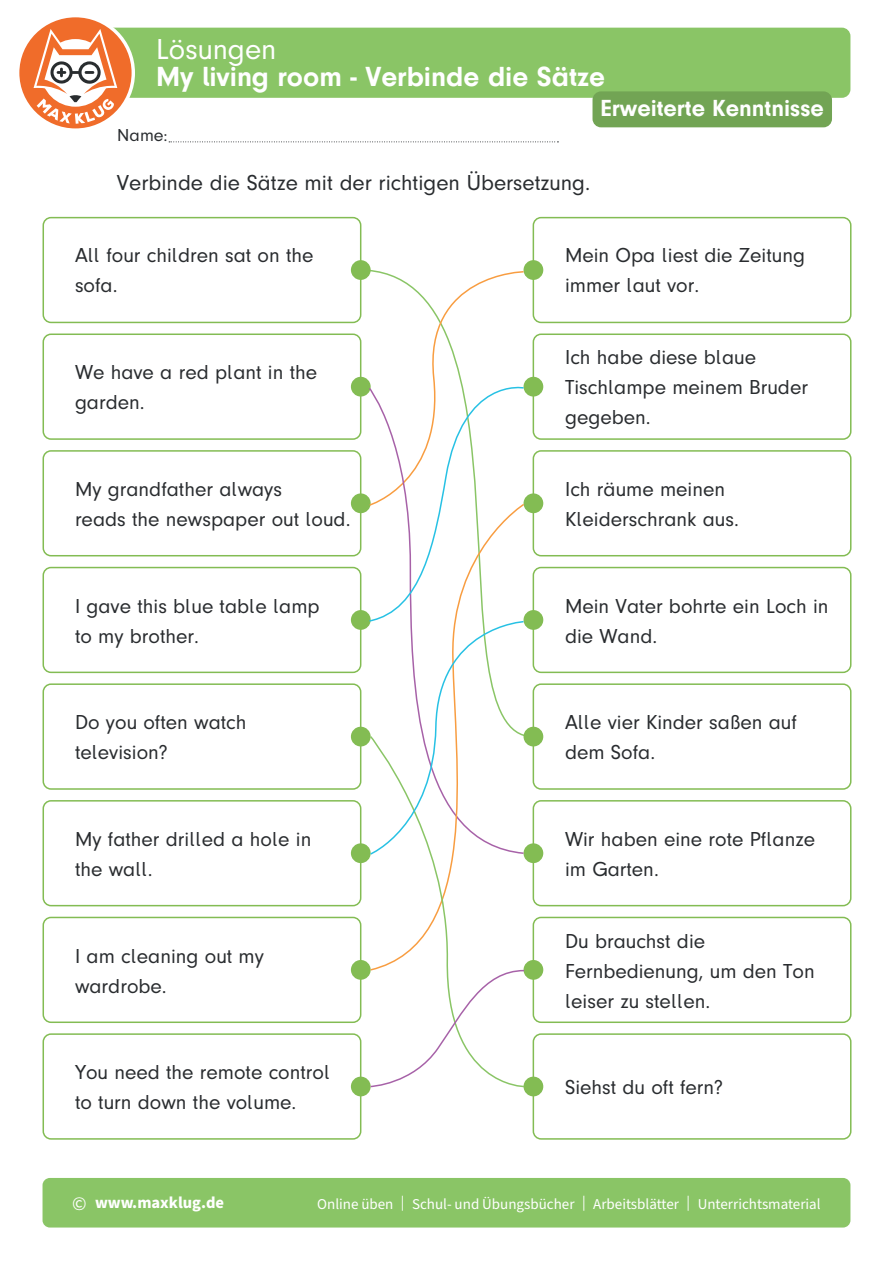
<style>
.page{position:relative;width:893px;height:1263px;background:#fff}
.page>*{position:absolute;margin:0;border:0;box-sizing:border-box;transform-origin:0 0}
.t1{font:30px "Mk Druckschrift N";color:#fff}
.t2{font:700 28.5px "Mk Druckschrift N";color:#fff}
.t3{font:700 24px "Mk Druckschrift N";color:#fff}
.t4{font:22.5px "Mk Druckschrift N";color:#292c2f}
.t5{font:21px/30px "Mk Druckschrift N";color:#292c2f}
.t6{font:18px "Mk Druckschrift N";color:#292c2f}
.t7{font:700 16.5px "Source Sans Pro";color:#fff}
.t8{font:15px "Source Sans Pro";color:#fff}
.s1{font-weight:400;font-size:19.5px}
</style>
<div class="page">
<div style="left:75px;top:28px;width:775px;height:70px;background:#8ac566;border-radius:9px"></div>
<svg style="left:169px;top:141px;width:389px;height:1px"></svg>
<svg style="left:19px;top:17px;width:116px;height:112px"></svg>
<div style="left:592px;top:91px;width:240px;height:36px;background:#72a454;border-radius:9px"></div>
<div style="left:43px;top:1178px;width:807px;height:49px;background:#8ac566;border-radius:7px"></div>
<svg style="left:358px;top:273px;width:185px;height:461px"></svg>
<div style="left:43px;top:217px;width:318px;height:106px;border:2px solid #83bc53;border-radius:8px"></div>
<div style="left:351px;top:260px;width:20px;height:20px;background:#83bc53;border-radius:50%"></div>
<div style="left:533px;top:217px;width:318px;height:106px;border:2px solid #83bc53;border-radius:8px"></div>
<div style="left:523px;top:260px;width:20px;height:20px;background:#83bc53;border-radius:50%"></div>
<div style="left:43px;top:450px;width:318px;height:106px;border:2px solid #83bc53;border-radius:8px"></div>
<div style="left:351px;top:493px;width:20px;height:20px;background:#83bc53;border-radius:50%"></div>
<div style="left:533px;top:450px;width:318px;height:106px;border:2px solid #83bc53;border-radius:8px"></div>
<div style="left:523px;top:493px;width:20px;height:20px;background:#83bc53;border-radius:50%"></div>
<div style="left:43px;top:683px;width:318px;height:107px;border:2px solid #83bc53;border-radius:8px"></div>
<div style="left:351px;top:727px;width:20px;height:19px;background:#83bc53;border-radius:50%"></div>
<div style="left:533px;top:683px;width:318px;height:107px;border:2px solid #83bc53;border-radius:8px"></div>
<div style="left:523px;top:727px;width:20px;height:19px;background:#83bc53;border-radius:50%"></div>
<div style="left:43px;top:917px;width:318px;height:106px;border:2px solid #83bc53;border-radius:8px"></div>
<div style="left:351px;top:960px;width:20px;height:20px;background:#83bc53;border-radius:50%"></div>
<div style="left:533px;top:917px;width:318px;height:106px;border:2px solid #83bc53;border-radius:8px"></div>
<div style="left:523px;top:960px;width:20px;height:20px;background:#83bc53;border-radius:50%"></div>
<div style="left:43px;top:333px;width:318px;height:107px;border:2px solid #83bc53;border-radius:8px"></div>
<div style="left:351px;top:377px;width:20px;height:20px;background:#83bc53;border-radius:50%"></div>
<div style="left:533px;top:333px;width:318px;height:107px;border:2px solid #83bc53;border-radius:8px"></div>
<div style="left:523px;top:377px;width:20px;height:20px;background:#83bc53;border-radius:50%"></div>
<div style="left:43px;top:567px;width:318px;height:106px;border:2px solid #83bc53;border-radius:8px"></div>
<div style="left:351px;top:610px;width:20px;height:20px;background:#83bc53;border-radius:50%"></div>
<div style="left:533px;top:567px;width:318px;height:106px;border:2px solid #83bc53;border-radius:8px"></div>
<div style="left:523px;top:610px;width:20px;height:20px;background:#83bc53;border-radius:50%"></div>
<div style="left:43px;top:800px;width:318px;height:106px;border:2px solid #83bc53;border-radius:8px"></div>
<div style="left:351px;top:843px;width:20px;height:20px;background:#83bc53;border-radius:50%"></div>
<div style="left:533px;top:800px;width:318px;height:106px;border:2px solid #83bc53;border-radius:8px"></div>
<div style="left:523px;top:843px;width:20px;height:20px;background:#83bc53;border-radius:50%"></div>
<div style="left:43px;top:1033px;width:318px;height:107px;border:2px solid #83bc53;border-radius:8px"></div>
<div style="left:351px;top:1076px;width:20px;height:20px;background:#83bc53;border-radius:50%"></div>
<div style="left:533px;top:1033px;width:318px;height:107px;border:2px solid #83bc53;border-radius:8px"></div>
<div style="left:523px;top:1076px;width:20px;height:20px;background:#83bc53;border-radius:50%"></div>
<svg style="left:369px;top:742px;width:157px;height:227px"></svg>
<svg style="left:369px;top:969px;width:157px;height:119px"></svg>
<svg style="left:368px;top:270px;width:157px;height:585px"></svg>
<h1 class="t1" style="left:156px;top:33px;width:122px">Lösungen</h1>
<h2 class="t2" style="left:156px;top:61px;width:450px">My living room - Verbinde die Sätze</h2>
<p class="t6" style="left:117px;top:125px;width:52px">Name:</p>
<p class="t4" style="left:117px;top:170px;width:475px">Verbinde die Sätze mit der richtigen Übersetzung.</p>
<p class="t3" style="left:601px;top:95px;width:224px">Erweiterte Kenntnisse</p>
<p class="t5" style="left:75px;top:240px;width:240px">All four children sat on the sofa.</p>
<p class="t5" style="left:75px;top:358px;width:244px">We have a red plant in the garden.</p>
<p class="t5" style="left:75px;top:475px;width:209px">My grandfather always</p>
<p class="t5" style="left:75px;top:505px;width:277px">reads the newspaper out loud.</p>
<p class="t5" style="left:75px;top:591px;width:246px">I gave this blue table lamp to my brother.</p>
<p class="t5" style="left:75px;top:708px;width:173px">Do you often watch television?</p>
<p class="t5" style="left:75px;top:824px;width:238px">My father drilled a hole in the wall.</p>
<p class="t5" style="left:75px;top:941px;width:190px">I am cleaning out my wardrobe.</p>
<p class="t5" style="left:75px;top:1058px;width:257px">You need the remote control to turn down the volume.</p>
<p class="t5" style="left:565px;top:240px;width:241px">Mein Opa liest die Zeitung immer laut vor.</p>
<p class="t5" style="left:565px;top:343px;width:244px">Ich habe diese blaue<br>Tischlampe meinem Bruder gegeben.</p>
<p class="t5" style="left:565px;top:475px;width:175px">Ich räume meinen<br>Kleiderschrank aus.</p>
<p class="t5" style="left:565px;top:591px;width:265px">Mein Vater bohrte ein Loch in die Wand.</p>
<p class="t5" style="left:565px;top:708px;width:233px">Alle vier Kinder saßen auf dem Sofa.</p>
<p class="t5" style="left:565px;top:824px;width:252px">Wir haben eine rote Pflanze im Garten.</p>
<p class="t5" style="left:565px;top:926px;width:251px">Du brauchst die<br>Fernbedienung, um den Ton leiser zu stellen.</p>
<p class="t5" style="left:565px;top:1073px;width:160px">Siehst du oft fern?</p>
<p class="t7" style="left:72px;top:1191px;width:153px"><span class="s1">©</span> www.maxklug.de</p>
<p class="t8" style="left:317px;top:1193px;width:505px">Online üben | Schul- und Übungsbücher | Arbeitsblätter | Unterrichtsmaterial</p>
</div>
